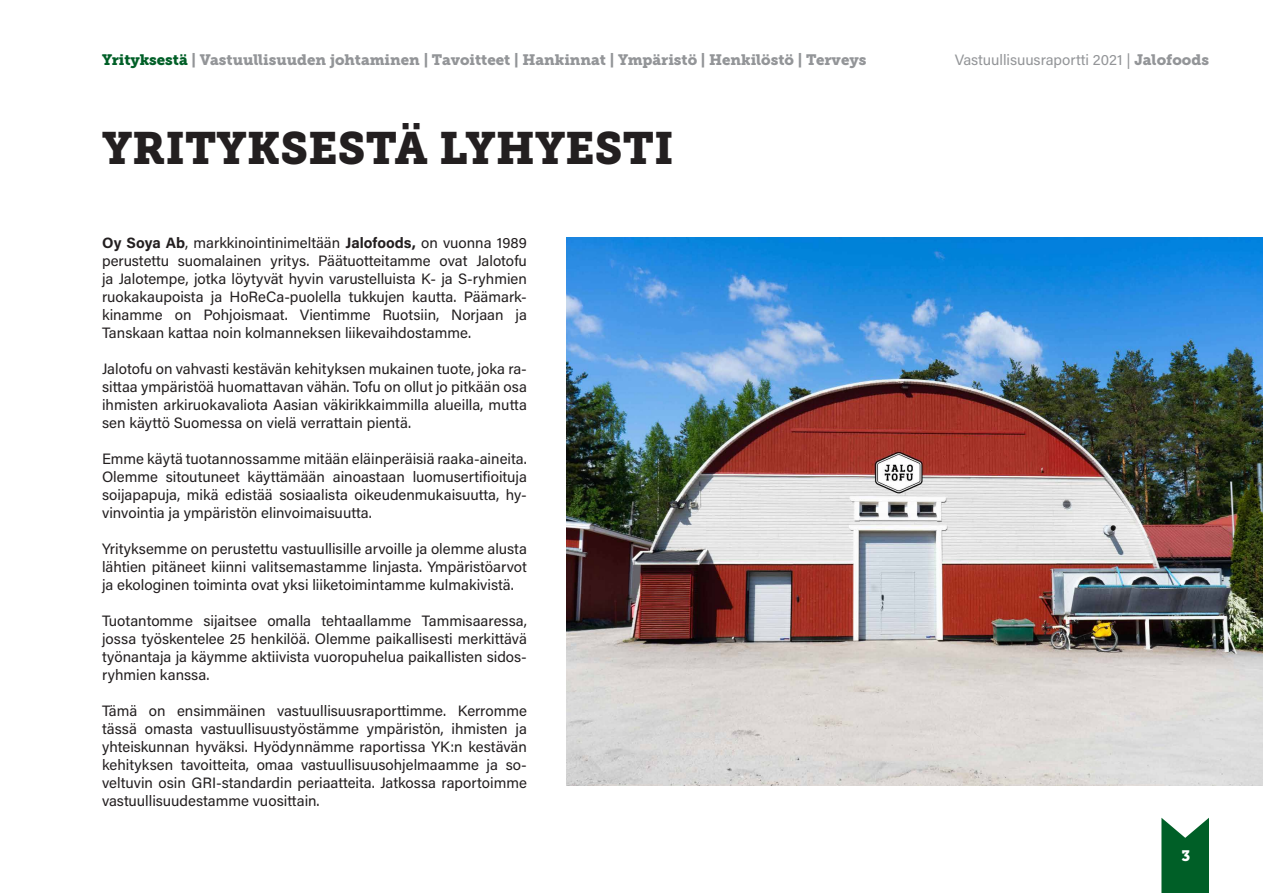
<style>
.page{position:relative;width:1263px;height:893px;background:#fff}
.page>*{position:absolute;margin:0;border:0;box-sizing:border-box;transform-origin:0 0}
.t1{font:45px "Museo Slab 900";color:#231f20}
.t2{font:15px/18px "Acumin Pro";color:#231f20;text-align:justify}
.t3{font:15px "Museo Slab 900";color:#939598}
.t4{font:15px "Acumin Variable Concept";color:#231f20}
.t5{font:15px "Acumin Pro";color:#939598}
.t6{font:15px "Museo Slab 900";color:#fff}
.s1{color:#005f27}
.s2{font-family:"Acumin Pro";font-weight:700}
.s3{font-family:"Acumin Pro"}
.s4{font-family:"Museo Slab 900"}
</style>
<div class="page">
<svg style="left:1161px;top:818px;width:48px;height:75px;background:#237545"></svg>
<img style="left:567px;top:237px;width:696px;height:548px">
<p class="t3" style="left:102px;top:51px;width:766px"><span class="s1">Yrityksestä</span> | Vastuullisuuden johtaminen | Tavoitteet | Hankinnat | Ympäristö | Henkilöstö | Terveys</p>
<h1 class="t1" style="left:102px;top:122px;width:573px">YRITYKSESTÄ LYHYESTI</h1>
<p class="t4" style="left:102px;top:233px;width:426px"><span class="s2">Oy Soya Ab</span>, markkinointinimeltään <span class="s2">Jalofoods,</span> <span class="s3">on vuonna 1989</span></p>
<p class="t2" style="left:102px;top:251px;width:426px">perustettu suomalainen yritys. Päätuotteitamme ovat Jalotofu ja Jalotempe, jotka löytyvät hyvin varustelluista K- ja S-ryhmien ruokakaupoista ja HoReCa-puolella tukkujen kautta. Päämark&shy;kinamme on Pohjoismaat. Vientimme Ruotsiin, Norjaan ja Tanskaan kattaa noin kolmanneksen liikevaihdostamme.</p>
<p class="t2" style="left:102px;top:359px;width:426px">Jalotofu on vahvasti kestävän kehityksen mukainen tuote, joka ra&shy;sittaa ympäristöä huomattavan vähän. Tofu on ollut jo pitkään osa ihmisten arkiruokavaliota Aasian väkirikkaimmilla alueilla, mutta sen käyttö Suomessa on vielä verrattain pientä.</p>
<p class="t2" style="left:102px;top:449px;width:426px">Emme käytä tuotannossamme mitään eläinperäisiä raaka-aineita.<br>Olemme sitoutuneet käyttämään ainoastaan luomusertifioituja soijapapuja, mikä edistää sosiaalista oikeudenmukaisuutta, hy&shy;vinvointia ja ympäristön elinvoimaisuutta.</p>
<p class="t2" style="left:102px;top:539px;width:426px">Yrityksemme on perustettu vastuullisille arvoille ja olemme alusta lähtien pitäneet kiinni valitsemastamme linjasta. Ympäristöarvot ja ekologinen toiminta ovat yksi liiketoimintamme kulmakivistä.</p>
<p class="t2" style="left:102px;top:611px;width:426px">Tuotantomme sijaitsee omalla tehtaallamme Tammisaaressa, jossa työskentelee 25 henkilöä. Olemme paikallisesti merkittävä työnantaja ja käymme aktiivista vuoropuhelua paikallisten sidos&shy;ryhmien kanssa.</p>
<p class="t2" style="left:102px;top:701px;width:426px">Tämä on ensimmäinen vastuullisuusraporttimme. Kerromme tässä omasta vastuullisuustyöstämme ympäristön, ihmisten ja yhteiskunnan hyväksi. Hyödynnämme raportissa YK:n kestävän kehityksen tavoitteita, omaa vastuullisuusohjelmaamme ja so&shy;veltuvin osin GRI-standardin periaatteita. Jatkossa raportoimme vastuullisuudestamme vuosittain.</p>
<p class="t5" style="left:955px;top:50px;width:256px">Vastuullisuusraportti 2021 | <span class="s4">Jalofoods</span></p>
<p class="t6" style="left:1181px;top:847px;width:10px">3</p>
</div>
